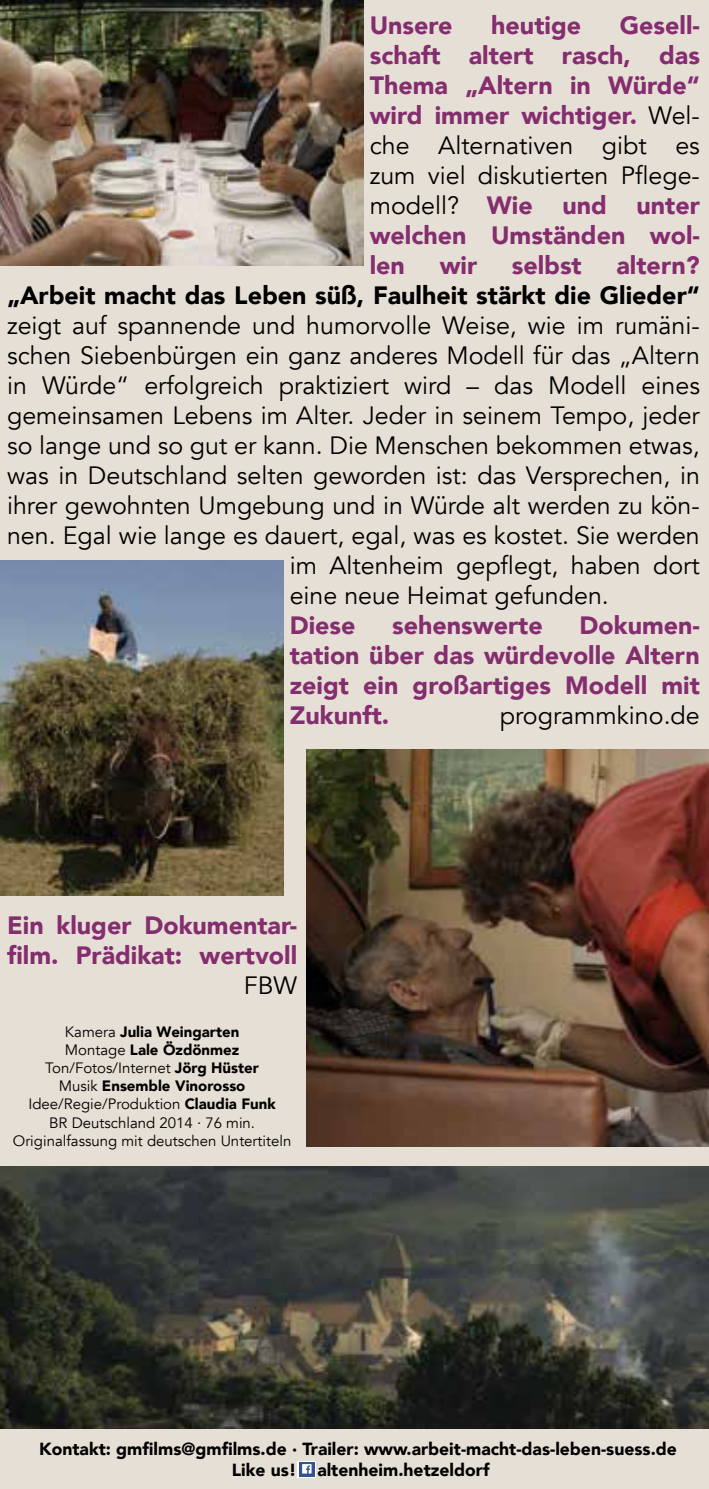
<style>
.page{position:relative;width:709px;height:1489px;background:#fff}
.page>*{position:absolute;margin:0;border:0;box-sizing:border-box;transform-origin:0 0}
.t1{font:25px "Avenir";color:#000}
.t2{font:900 25px/30px "Avenir";color:#842d6f;text-align:justify}
.t3{font:900 25px "Avenir";color:#000}
.t4{font:900 17.5px/21px "Avenir";color:#000;text-align:center}
.t5{font:15px/18px "Avenir";color:#000;text-align:center}
.s1{font-weight:400;color:#000}
.s2{font-weight:900}
</style>
<div class="page">
<div style="left:0;top:0;width:709px;height:1488px;background:#e6dfd5"></div>
<img style="left:306px;top:749px;width:403px;height:397px">
<img style="left:0;top:560px;width:283px;height:335px">
<img style="left:0;top:1166px;width:709px;height:262px">
<svg style="left:298px;top:1461px;width:17px;height:16px"></svg>
<svg style="left:302px;top:1463px;width:9px;height:10px"></svg>
<img style="left:0;top:0;width:363px;height:265px">
<p class="t2" style="left:370px;top:10px;width:332px;text-indent:250px">Gesell&shy;schaft altert rasch, das Thema „Altern in Würde“ wird immer wichtiger. <span class="s1">Wel&shy;che Alternativen gibt es zum viel diskutierten Pflege&shy;modell?</span> Wie und unter welchen Umständen wol&shy;len</p>
<p class="t2" style="left:370px;top:10px;width:84px">Unsere</p>
<p class="t2" style="left:491px;top:10px;width:91px">heutige</p>
<p class="t2" style="left:439px;top:250px;width:39px">wir</p>
<p class="t2" style="left:512px;top:250px;width:71px">selbst</p>
<p class="t2" style="left:616px;top:250px;width:85px">altern?</p>
<p class="t3" style="left:7px;top:274px;width:694px">„Arbeit macht das Leben süß, Faulheit stärkt die Glieder“</p>
<p class="t1" style="left:7px;top:310px;width:694px">zeigt auf spannende und humorvolle Weise, wie im rumäni-</p>
<p class="t1" style="left:7px;top:340px;width:694px">schen Siebenbürgen ein ganz anderes Modell für das „Altern</p>
<p class="t1" style="left:7px;top:370px;width:694px">in Würde“ erfolgreich praktiziert wird – das Modell eines</p>
<p class="t1" style="left:7px;top:400px;width:694px">gemeinsamen Lebens im Alter. Jeder in seinem Tempo, jeder</p>
<p class="t1" style="left:7px;top:430px;width:694px">so lange und so gut er kann. Die Menschen bekommen etwas,</p>
<p class="t1" style="left:7px;top:460px;width:694px">was in Deutschland selten geworden ist: das Versprechen, in</p>
<p class="t1" style="left:7px;top:490px;width:694px">ihrer gewohnten Umgebung und in Würde alt werden zu kön-</p>
<p class="t1" style="left:7px;top:520px;width:694px">nen. Egal wie lange es dauert, egal, was es kostet. Sie werden</p>
<p class="t1" style="left:290px;top:550px;width:412px">im Altenheim gepflegt, haben dort</p>
<p class="t1" style="left:290px;top:580px;width:321px">eine neue Heimat gefunden.</p>
<p class="t2" style="left:290px;top:610px;width:67px">Diese</p>
<p class="t2" style="left:392px;top:610px;width:152px">sehenswerte</p>
<p class="t2" style="left:290px;top:610px;width:412px;text-indent:290px">Dokumen&shy;tation über das würdevolle Altern zeigt ein großartiges Modell mit Zukunft.</p>
<p class="t1" style="left:500px;top:700px;width:201px">programmkino.de</p>
<p class="t2" style="left:7px;top:910px;width:291px">Ein kluger Dokumentar&shy;film. Prädikat: wertvoll</p>
<p class="t1" style="left:244px;top:970px;width:55px">FBW</p>
<p class="t5" style="left:13px;top:1023px;width:280px">Kamera <span class="s2">Julia Weingarten<br></span>Montage <span class="s2">Lale Özdönmez<br></span>Ton/Fotos/Internet <span class="s2">Jörg Hüster<br></span>Musik <span class="s2">Ensemble Vinorosso<br></span>Idee/Regie/Produktion <span class="s2">Claudia Funk<br></span>BR Deutschland 2014 · 76 min.<br>Originalfassung mit deutschen Untertiteln</p>
<p class="t4" style="left:39px;top:1437px;width:639px">Kontakt: gmfilms@gmfilms.de · Trailer: www.arbeit-macht-das-leben-suess.de<br>Like us! altenheim.hetzeldorf</p>
</div>
